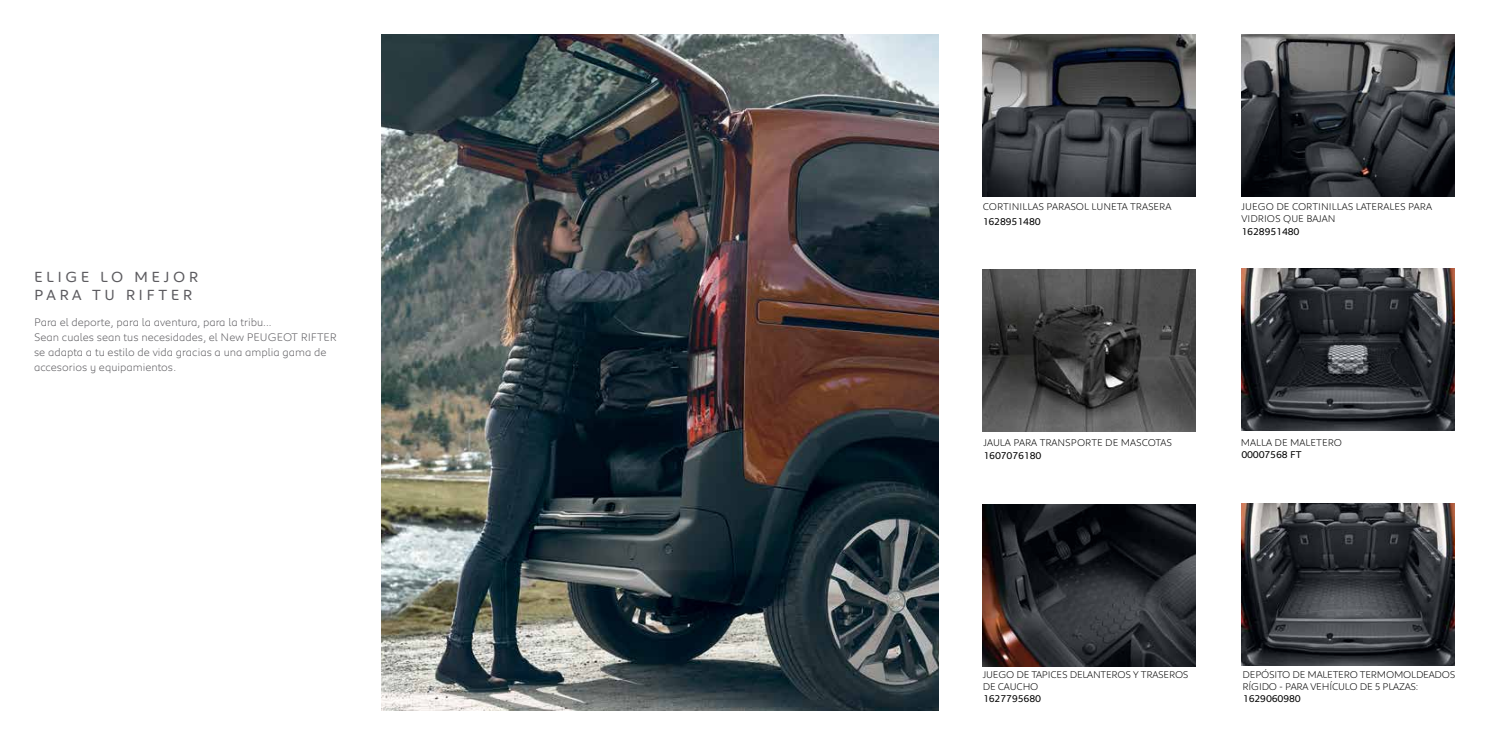
<style>
.page{position:relative;width:1489px;height:745px;background:#fff}
.page>*{position:absolute;margin:0;border:0;box-sizing:border-box;transform-origin:0 0}
.t1{font:15px/18px "Peugeot";letter-spacing:.23em;color:#5c5b5f}
.t2{font:300 11.25px/15px "Peugeot";color:#5c5b5f}
.t3{font:300 10px "Peugeot";color:#000}
.t4{font:300 10px/12px "Peugeot";letter-spacing:-.02em;color:#000}
.t5{font:10px "Peugeot";color:#000}
</style>
<div class="page">
<img style="left:1241px;top:269px;width:213px;height:161px">
<img style="left:982px;top:504px;width:213px;height:161px">
<img style="left:1241px;top:503px;width:213px;height:162px">
<img style="left:982px;top:269px;width:213px;height:162px">
<img style="left:982px;top:34px;width:213px;height:162px">
<img style="left:1241px;top:34px;width:213px;height:162px">
<img style="left:381px;top:34px;width:557px;height:676px">
<h1 class="t1" style="left:34px;top:266px;width:165px">ELIGE LO MEJOR<br>PARA TU RIFTER</h1>
<p class="t2" style="left:34px;top:314px;width:304px">Para el deporte, para la aventura, para la tribu...<br>Sean cuales sean tus necesidades, el New PEUGEOT RIFTER se adapta a tu estilo de vida gracias a una amplia gama de accesorios y equipamientos.</p>
<p class="t3" style="left:982px;top:200px;width:190px">CORTINILLAS PARASOL LUNETA TRASERA</p>
<p class="t3" style="left:1241px;top:200px;width:192px">JUEGO DE CORTINILLAS LATERALES PARA</p>
<p class="t5" style="left:982px;top:214px;width:59px">1628951480</p>
<p class="t3" style="left:1241px;top:212px;width:96px">VIDRIOS QUE BAJAN</p>
<p class="t5" style="left:1241px;top:224px;width:59px">1628951480</p>
<p class="t3" style="left:983px;top:436px;width:190px">JAULA PARA TRANSPORTE DE MASCOTAS</p>
<p class="t5" style="left:983px;top:448px;width:59px">1607076180</p>
<p class="t3" style="left:1240px;top:436px;width:103px">MALLA DE MALETERO</p>
<p class="t5" style="left:1241px;top:447px;width:62px">00007568 FT</p>
<p class="t4" style="left:982px;top:667px;width:207px">JUEGO DE TAPICES DELANTEROS Y TRASEROS<br>DE CAUCHO</p>
<p class="t4" style="left:1242px;top:667px;width:214px">DEPÓSITO DE MALETERO TERMOMOLDEADOS<br>RÍGIDO - PARA VEHÍCULO DE 5 PLAZAS:</p>
<p class="t5" style="left:983px;top:690px;width:59px">1627795680</p>
<p class="t5" style="left:1242px;top:690px;width:59px">1629060980</p>
</div>
